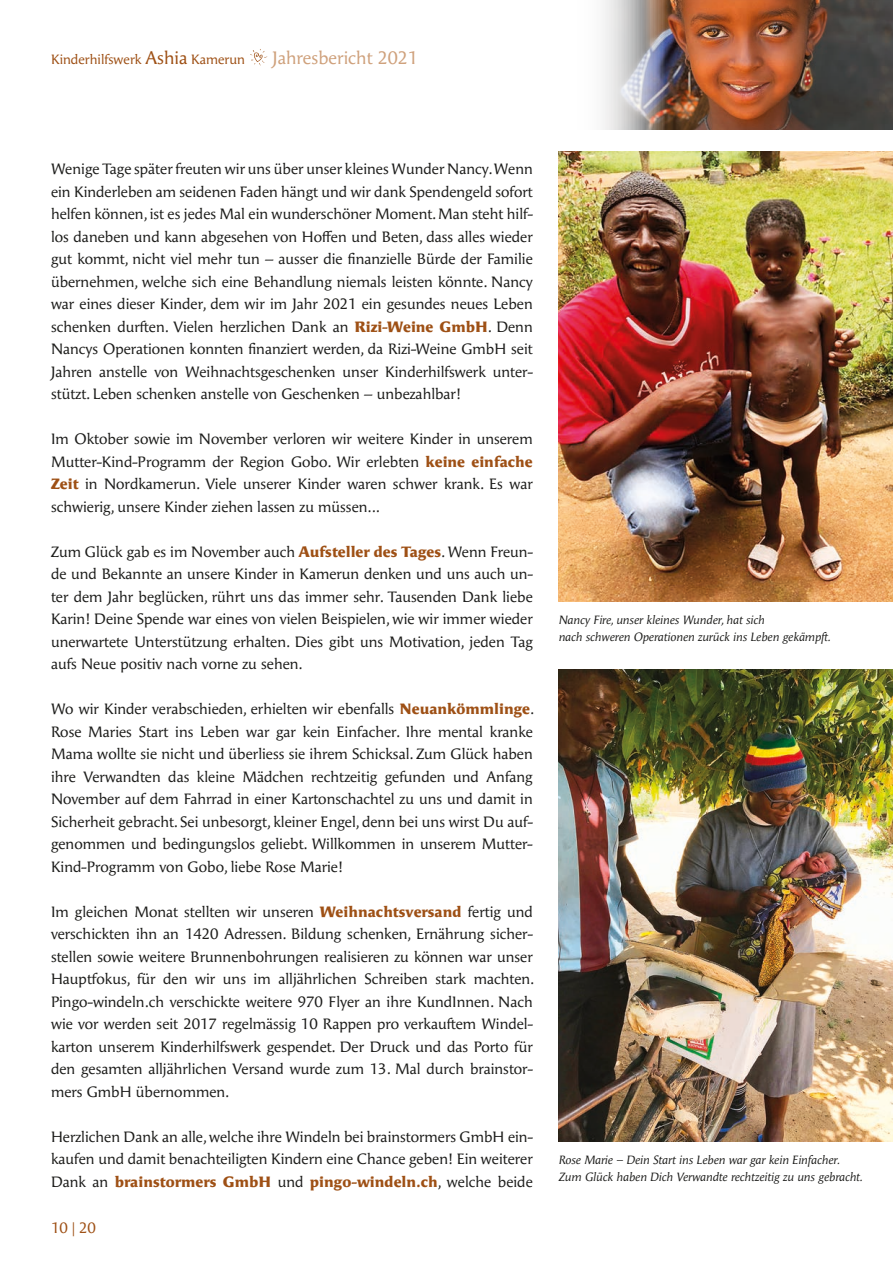
<style>
.page{position:relative;width:893px;height:1263px;background:#fff}
.page>*{position:absolute;margin:0;border:0;box-sizing:border-box;transform-origin:0 0}
.t1{font:18px "Angie Pro";color:#cfa17c}
.Grundschrift_PRO{font:15px/22.5px "Angie Pro";color:#1d1d1b;text-align:justify}
.t2{font:15px "Angie Pro";color:#9e5015}
.t3{font:13.5px "Angie Pro";color:#9e5015}
.Bildlegenden_linksbü{font:italic 12px/16.5px "Angie Pro";color:#1d1d1b}
.s1{font-size:18px}
.s2{font-weight:900;color:#9e5015}
</style>
<div class="page">
<svg style="left:250px;top:49px;width:17px;height:17px"></svg>
<img style="left:603px;top:0;width:290px;height:129px">
<img style="left:558px;top:152px;width:335px;height:450px">
<img style="left:558px;top:669px;width:335px;height:473px">
<p class="t3" style="left:51px;top:50px;width:195px">Kinderhilfswerk <span class="s1">Ashia</span> Kamerun</p>
<p class="t1" style="left:273px;top:45px;width:147px">Jahresbericht 2021</p>
<p class="Grundschrift_PRO" style="left:51px;top:157px;width:483px">Wenige Tage später freuten wir uns über unser kleines Wunder Nancy. Wenn ein Kinderleben am seidenen Faden hängt und wir dank Spendengeld sofort helfen können, ist es jedes Mal ein wunderschöner Moment. Man steht hilf&shy;los daneben und kann abgesehen von Hoffen und Beten, dass alles wieder gut kommt, nicht viel mehr tun – ausser die finanzielle Bürde der Familie übernehmen, welche sich eine Behandlung niemals leisten könnte. Nancy war eines dieser Kinder, dem wir im Jahr 2021 ein gesundes neues Leben schenken durften. Vielen herzlichen Dank an <span class="s2">Rizi-Weine GmbH</span>. Denn Nancys Operationen konnten finanziert werden, da Rizi-Weine GmbH seit Jahren anstelle von Weihnachtsgeschenken unser Kinderhilfswerk unter&shy;stützt. Leben schenken anstelle von Geschenken – unbezahlbar!</p>
<p class="Grundschrift_PRO" style="left:51px;top:427px;width:483px">Im Oktober sowie im November verloren wir weitere Kinder in unserem Mutter-Kind-Programm der Region Gobo. Wir erlebten <span class="s2">keine einfache Zeit</span> in Nordkamerun. Viele unserer Kinder waren schwer krank. Es war schwierig, unsere Kinder ziehen lassen zu müssen...</p>
<p class="Grundschrift_PRO" style="left:51px;top:539px;width:483px">Zum Glück gab es im November auch <span class="s2">Aufsteller des Tages</span>. Wenn Freun&shy;de und Bekannte an unsere Kinder in Kamerun denken und uns auch un&shy;ter dem Jahr beglücken, rührt uns das immer sehr. Tausenden Dank liebe Karin! Deine Spende war eines von vielen Beispielen, wie wir immer wieder unerwartete Unterstützung erhalten. Dies gibt uns Motivation, jeden Tag aufs Neue positiv nach vorne zu sehen.</p>
<p class="Grundschrift_PRO" style="left:51px;top:697px;width:485px">Wo wir Kinder verabschieden, erhielten wir ebenfalls <span class="s2">Neuankömmlinge</span>.<br>Rose Maries Start ins Leben war gar kein Einfacher. Ihre mental kranke Mama wollte sie nicht und überliess sie ihrem Schicksal. Zum Glück haben ihre Verwandten das kleine Mädchen rechtzeitig gefunden und Anfang November auf dem Fahrrad in einer Kartonschachtel zu uns und damit in Sicherheit gebracht. Sei unbesorgt, kleiner Engel, denn bei uns wirst Du auf&shy;genommen und bedingungslos geliebt. Willkommen in unserem Mutter-Kind-Programm von Gobo, liebe Rose Marie!</p>
<p class="Grundschrift_PRO" style="left:51px;top:899px;width:485px">Im gleichen Monat stellten wir unseren <span class="s2">Weihnachtsversand</span> fertig und verschickten ihn an 1420 Adressen. Bildung schenken, Ernährung sicher&shy;stellen sowie weitere Brunnenbohrungen realisieren zu können war unser Hauptfokus, für den wir uns im alljährlichen Schreiben stark machten.<br>Pingo-windeln.ch verschickte weitere 970 Flyer an ihre KundInnen. Nach wie vor werden seit 2017 regelmässig 10 Rappen pro verkauftem Windel&shy;karton unserem Kinderhilfswerk gespendet. Der Druck und das Porto für den gesamten alljährlichen Versand wurde zum 13. Mal durch brainstor&shy;mers GmbH übernommen.</p>
<p class="Grundschrift_PRO" style="left:51px;top:1124px;width:483px">Herzlichen Dank an alle, welche ihre Windeln bei brainstormers GmbH ein&shy;kaufen und damit benachteiligten Kindern eine Chance geben! Ein weiterer Dank an <span class="s2">brainstormers GmbH</span> und <span class="s2">pingo-windeln.ch</span>, welche beide</p>
<p class="t2" style="left:51px;top:1217px;width:46px">10 | 20</p>
<p class="Bildlegenden_linksbü" style="left:558px;top:611px;width:274px">Nancy Fire, unser kleines Wunder, hat sich<br>nach schweren Operationen zurück ins Leben gekämpft.</p>
<p class="Bildlegenden_linksbü" style="left:558px;top:1151px;width:306px">Rose Marie – Dein Start ins Leben war gar kein Einfacher.<br>Zum Glück haben Dich Verwandte rechtzeitig zu uns gebracht.</p>
</div>
